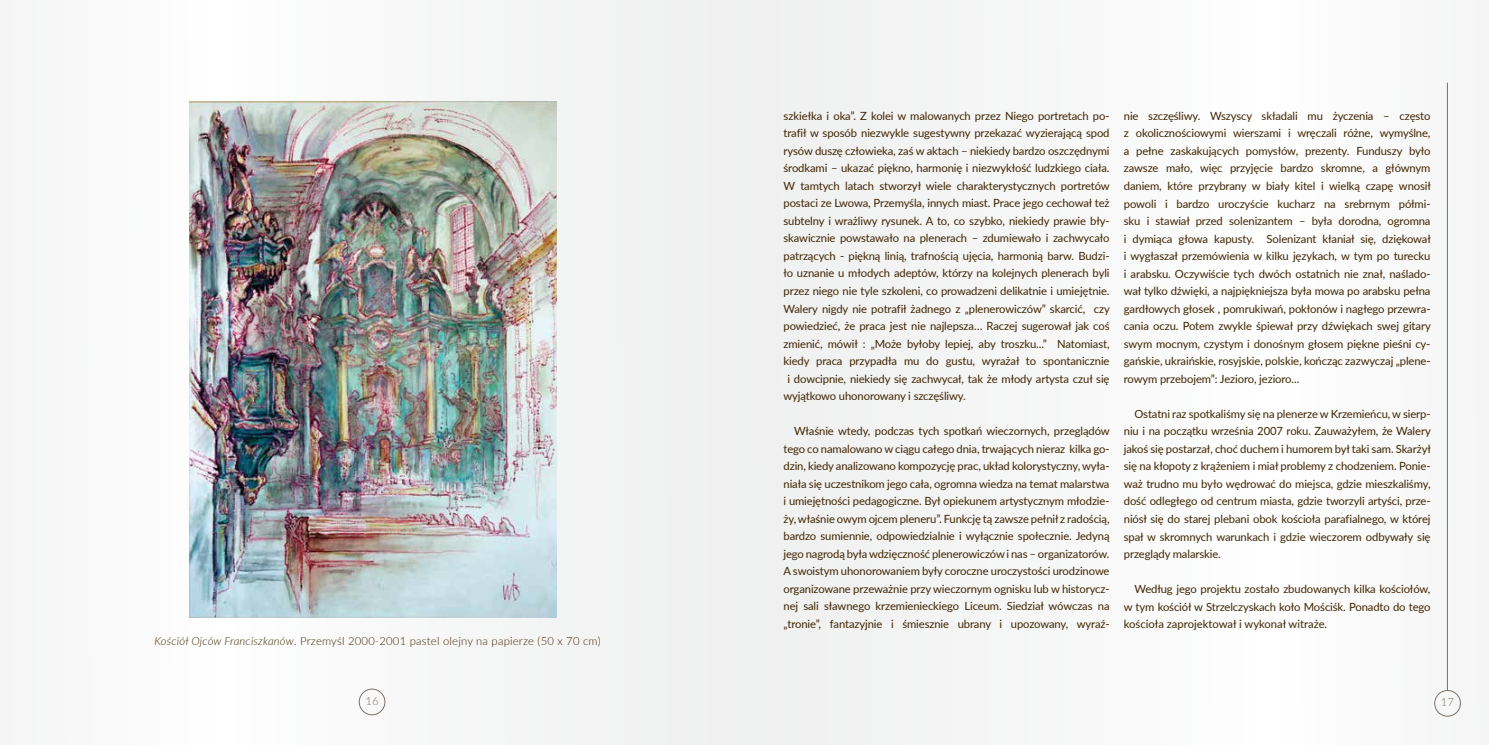
<style>
.page{position:relative;width:1489px;height:745px;background:#fff}
.page>*{position:absolute;margin:0;border:0;box-sizing:border-box;transform-origin:0 0}
.t1{font:11.25px/17.5px "Lato";letter-spacing:-.01em;color:#3e2400;text-align:justify}
.t2{font:300 11.25px "Lato";letter-spacing:.02em;color:#3e2400}
.t3{font:300 11.25px "Lato";color:#7a7069}
.s1{font-style:italic}
</style>
<div class="page">
<div style="left:733px;top:0;width:755px;height:744px;background:#f7f7f8"></div>
<div style="left:1434px;top:689px;width:26px;height:26px;border:1px solid #7a7069;border-radius:50%"></div>
<hr style="left:1446px;top:83px;width:1px;height:607px;background:#7a7069">
<div style="left:0;top:0;width:755px;height:744px;background:#f6f6f7"></div>
<div style="left:359px;top:688px;width:26px;height:26px;border:1px solid #7a7069;border-radius:50%"></div>
<img style="left:189px;top:102px;width:368px;height:514px">
<p class="t2" style="left:154px;top:633px;width:447px"><span class="s1">Kościół Ojców Franciszkanów</span>. Przemyśl 2000-2001 pastel olejny na papierze (50 x 70 cm)</p>
<p class="t1" style="left:783px;top:106px;width:327px">szkiełka i oka”. Z kolei w malowanych przez Niego portretach po-</p>
<p class="t1" style="left:783px;top:124px;width:327px">trafił w sposób niezwykle sugestywny przekazać wyzierającą spod</p>
<p class="t1" style="left:783px;top:141px;width:327px">rysów duszę człowieka, zaś w aktach – niekiedy bardzo oszczędnymi</p>
<p class="t1" style="left:783px;top:159px;width:327px">środkami – ukazać piękno, harmonię i niezwykłość ludzkiego ciała.</p>
<p class="t1" style="left:783px;top:176px;width:328px">W tamtych latach stworzył wiele charakterystycznych portretów</p>
<p class="t1" style="left:783px;top:194px;width:327px">postaci ze Lwowa, Przemyśla, innych miast. Prace jego cechował też</p>
<p class="t1" style="left:783px;top:211px;width:327px">subtelny i wrażliwy rysunek. A to, co szybko, niekiedy prawie bły-</p>
<p class="t1" style="left:783px;top:229px;width:327px">skawicznie powstawało na plenerach – zdumiewało i zachwycało</p>
<p class="t1" style="left:783px;top:246px;width:327px">patrzących - piękną linią, trafnością ujęcia, harmonią barw. Budzi-</p>
<p class="t1" style="left:783px;top:264px;width:327px">ło uznanie u młodych adeptów, którzy na kolejnych plenerach byli</p>
<p class="t1" style="left:783px;top:281px;width:327px">przez niego nie tyle szkoleni, co prowadzeni delikatnie i umiejętnie.</p>
<p class="t1" style="left:783px;top:299px;width:328px">Walery nigdy nie potrafił żadnego z „plenerowiczów” skarcić, czy</p>
<p class="t1" style="left:783px;top:316px;width:327px">powiedzieć, że praca jest nie najlepsza… Raczej sugerował jak coś</p>
<p class="t1" style="left:783px;top:334px;width:327px">zmienić, mówił : „Może byłoby lepiej, aby troszku...” Natomiast,</p>
<p class="t1" style="left:783px;top:351px;width:327px">kiedy praca przypadła mu do gustu, wyrażał to spontanicznie</p>
<p class="t1" style="left:787px;top:369px;width:323px">i dowcipnie, niekiedy się zachwycał, tak że młody artysta czuł się</p>
<p class="t1" style="left:783px;top:386px;width:184px">wyjątkowo uhonorowany i szczęśliwy.</p>
<p class="t1" style="left:783px;top:421px;width:328px;text-indent:11px">Właśnie wtedy, podczas tych spotkań wieczornych, przeglądów tego co namalowano w ciągu całego dnia, trwających nieraz kilka go&shy;dzin, kiedy analizowano kompozycję prac, układ kolorystyczny, wyła&shy;niała się uczestnikom jego cała, ogromna wiedza na temat malarstwa i umiejętności pedagogiczne. Był opiekunem artystycznym młodzie&shy;ży, właśnie owym ojcem pleneru”. Funkcję tą zawsze pełnił z radością, bardzo sumiennie, odpowiedzialnie i wyłącznie społecznie. Jedyną jego nagrodą była wdzięczność plenerowiczów i nas – organizatorów.<br>A swoistym uhonorowaniem były coroczne uroczystości urodzinowe organizowane przeważnie przy wieczornym ognisku lub w historycz&shy;nej sali sławnego krzemienieckiego Liceum. Siedział wówczas na „tronie”, fantazyjnie i śmiesznie ubrany i upozowany, wyraź-</p>
<p class="t1" style="left:1123px;top:106px;width:308px">nie szczęśliwy. Wszyscy składali mu życzenia – często z okolicznościowymi wierszami i wręczali różne, wymyślne, a pełne zaskakujących pomysłów, prezenty. Funduszy było zawsze mało, więc przyjęcie bardzo skromne, a głównym daniem, które przybrany w biały kitel i wielką czapę wnosił powoli i bardzo uroczyście kucharz na srebrnym półmi&shy;sku i stawiał przed solenizantem – była dorodna, ogromna i dymiąca głowa kapusty. Solenizant kłaniał się, dziękował i wygłaszał przemówienia w kilku językach, w tym po turecku i arabsku. Oczywiście tych dwóch ostatnich nie znał, naślado&shy;wał tylko dźwięki, a najpiękniejsza była mowa po arabsku pełna gardłowych głosek , pomrukiwań, pokłonów i nagłego przewra&shy;cania oczu. Potem zwykle śpiewał przy dźwiękach swej gitary swym mocnym, czystym i donośnym głosem piękne pieśni cy&shy;gańskie, ukraińskie, rosyjskie, polskie, kończąc zazwyczaj „plene&shy;rowym przebojem”: Jezioro, jezioro...</p>
<p class="t1" style="left:1123px;top:404px;width:308px;text-indent:11px">Ostatni raz spotkaliśmy się na plenerze w Krzemieńcu, w sierp&shy;niu i na początku września 2007 roku. Zauważyłem, że Walery jakoś się postarzał, choć duchem i humorem był taki sam. Skarżył się na kłopoty z krążeniem i miał problemy z chodzeniem. Ponie&shy;waż trudno mu było wędrować do miejsca, gdzie mieszkaliśmy, dość odległego od centrum miasta, gdzie tworzyli artyści, prze&shy;niósł się do starej plebani obok kościoła parafialnego, w której spał w skromnych warunkach i gdzie wieczorem odbywały się przeglądy malarskie.</p>
<p class="t1" style="left:1123px;top:579px;width:308px;text-indent:11px">Według jego projektu zostało zbudowanych kilka kościołów, w tym kościół w Strzelczyskach koło Mościśk. Ponadto do tego kościoła zaprojektował i wykonał witraże.</p>
<p class="t3" style="left:365px;top:692px;width:15px">16</p>
<p class="t3" style="left:1440px;top:693px;width:15px">17</p>
</div>
